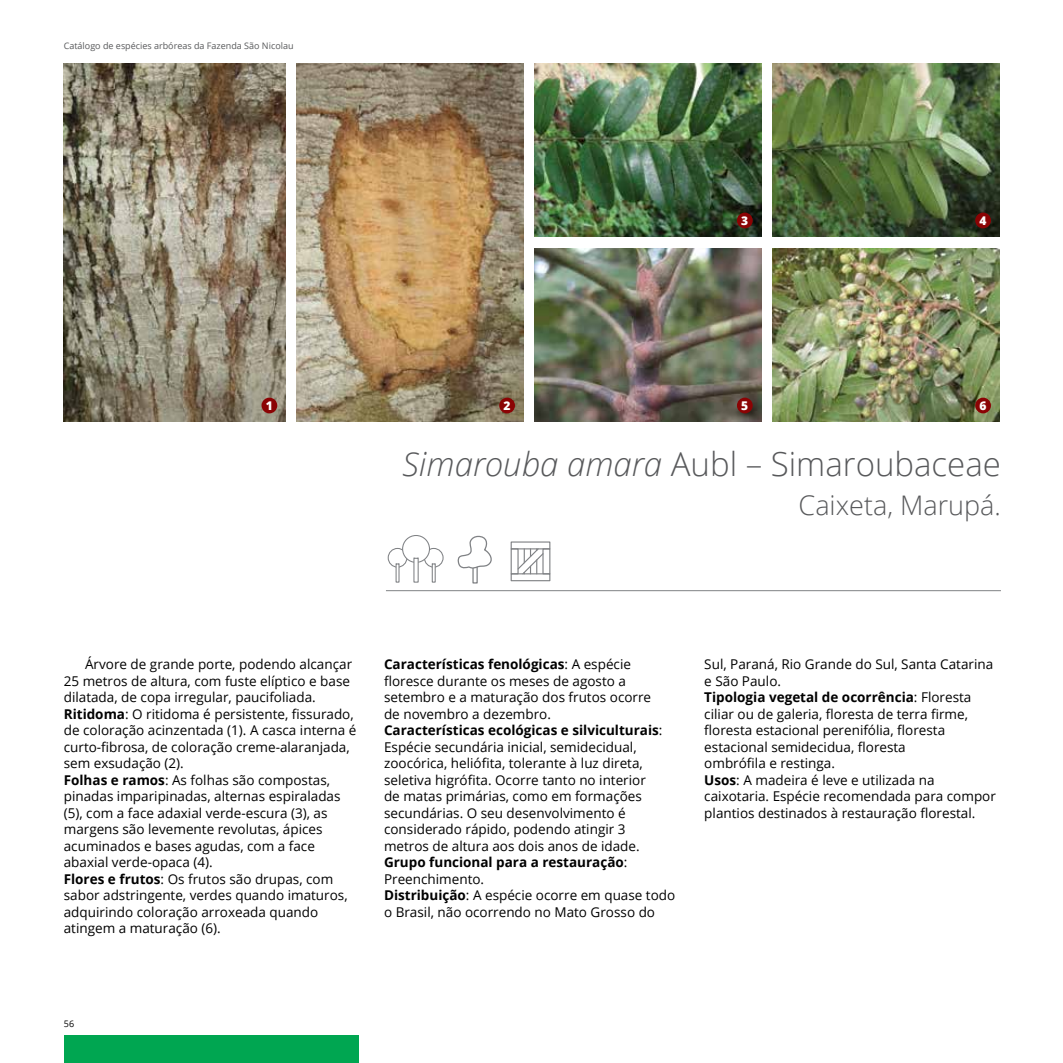
<style>
.page{position:relative;width:1063px;height:1063px;background:#fff}
.page>*{position:absolute;margin:0;border:0;box-sizing:border-box;transform-origin:0 0}
.t1{font:300 33px "Open Sans";color:#58595b}
.t2{font:300 27px "Open Sans";color:#58595b}
.t3{font:13.5px/16.5px "Open Sans";color:#000}
.t4{font:800 12px "Open Sans";color:#fff}
.t5{font:9px "Open Sans";color:#58595b}
.t6{font:9px "Open Sans";color:#000}
.s1{font-style:italic}
.s2{font-weight:700}
</style>
<div class="page">
<div style="left:64px;top:1035px;width:295px;height:28px;background:#00a651"></div>
<img style="left:64px;top:64px;width:222px;height:358px">
<img style="left:296px;top:64px;width:227px;height:358px">
<img style="left:534px;top:64px;width:227px;height:173px">
<img style="left:534px;top:249px;width:227px;height:173px">
<img style="left:772px;top:64px;width:227px;height:173px">
<img style="left:772px;top:249px;width:227px;height:173px">
<div style="left:975px;top:398px;width:16px;height:15px;background:#8b0304;border-radius:50%"></div>
<div style="left:737px;top:398px;width:16px;height:15px;background:#8b0304;border-radius:50%"></div>
<div style="left:737px;top:213px;width:16px;height:15px;background:#8b0304;border-radius:50%"></div>
<div style="left:499px;top:398px;width:16px;height:15px;background:#8b0304;border-radius:50%"></div>
<div style="left:262px;top:398px;width:15px;height:15px;background:#8b0304;border-radius:50%"></div>
<div style="left:975px;top:213px;width:16px;height:15px;background:#8b0304;border-radius:50%"></div>
<hr style="left:386px;top:590px;width:615px;height:1px;background:#808285">
<div style="left:511px;top:541px;width:39px;height:8px;border:1px solid #808285"></div>
<div style="left:511px;top:573px;width:39px;height:8px;border:1px solid #808285"></div>
<div style="left:542px;top:548px;width:8px;height:26px;border:1px solid #808285"></div>
<div style="left:511px;top:548px;width:8px;height:26px;border:1px solid #808285"></div>
<svg style="left:516px;top:547px;width:29px;height:28px"></svg>
<div style="left:388px;top:548px;width:19px;height:20px;border:1px solid #808285;border-radius:50%"></div>
<svg style="left:395px;top:563px;width:5px;height:20px"></svg>
<div style="left:424px;top:548px;width:20px;height:20px;border:1px solid #808285;border-radius:50%"></div>
<svg style="left:431px;top:563px;width:5px;height:20px"></svg>
<div style="left:403px;top:535px;width:26px;height:27px;background:#fff;border-radius:50%"></div>
<div style="left:402px;top:535px;width:28px;height:28px;border:1px solid #808285;border-radius:50%"></div>
<svg style="left:413px;top:557px;width:6px;height:26px"></svg>
<div style="left:472px;top:566px;width:6px;height:18px;border:1px solid #808285"></div>
<svg style="left:457px;top:535px;width:35px;height:34px"></svg>
<p class="t5" style="left:64px;top:40px;width:231px">Catálogo de espécies arbóreas da Fazenda São Nicolau</p>
<p class="t4" style="left:266px;top:396px;width:9px">1</p>
<p class="t4" style="left:504px;top:396px;width:9px">2</p>
<p class="t4" style="left:741px;top:211px;width:9px">3</p>
<p class="t4" style="left:980px;top:211px;width:9px">4</p>
<p class="t4" style="left:741px;top:396px;width:9px">5</p>
<p class="t4" style="left:980px;top:396px;width:9px">6</p>
<h1 class="t1" style="left:403px;top:442px;width:600px"><span class="s1">Simarouba amara</span> Aubl – Simaroubaceae</h1>
<h2 class="t2" style="left:799px;top:487px;width:204px">Caixeta, Marupá.</h2>
<p class="t3" style="left:64px;top:656px;width:294px;text-indent:21px">Árvore de grande porte, podendo alcançar 25 metros de altura, com fuste elíptico e base dilatada, de copa irregular, paucifoliada.<br><span class="s2">Ritidoma</span>: O ritidoma é persistente, fissurado, de coloração acinzentada (1). A casca interna é curto-fibrosa, de coloração creme-alaranjada, sem exsudação (2).<br><span class="s2">Folhas e ramos</span>: As folhas são compostas, pinadas imparipinadas, alternas espiraladas (5), com a face adaxial verde-escura (3), as margens são levemente revolutas, ápices acuminados e bases agudas, com a face abaxial verde-opaca (4).<br><span class="s2">Flores e frutos</span>: Os frutos são drupas, com sabor adstringente, verdes quando imaturos, adquirindo coloração arroxeada quando atingem a maturação (6).</p>
<p class="t3" style="left:384px;top:656px;width:293px"><span class="s2">Características fenológicas</span>: A espécie floresce durante os meses de agosto a setembro e a maturação dos frutos ocorre<br>de novembro a dezembro.<br><span class="s2">Características ecológicas e silviculturais</span>:<br>Espécie secundária inicial, semidecidual, zoocórica, heliófita, tolerante à luz direta, seletiva higrófita. Ocorre tanto no interior<br>de matas primárias, como em formações secundárias. O seu desenvolvimento é considerado rápido, podendo atingir 3<br>metros de altura aos dois anos de idade.<br><span class="s2">Grupo funcional para a restauração</span>:<br>Preenchimento.<br><span class="s2">Distribuição</span>: A espécie ocorre em quase todo o Brasil, não ocorrendo no Mato Grosso do</p>
<p class="t3" style="left:704px;top:656px;width:293px">Sul, Paraná, Rio Grande do Sul, Santa Catarina e São Paulo.<br><span class="s2">Tipologia vegetal de ocorrência</span>: Floresta ciliar ou de galeria, floresta de terra firme, floresta estacional perenifólia, floresta estacional semidecidua, floresta<br>ombrófila e restinga.<br><span class="s2">Usos</span>: A madeira é leve e utilizada na caixotaria. Espécie recomendada para compor plantios destinados à restauração florestal.</p>
<p class="t6" style="left:64px;top:1017px;width:12px">56</p>
</div>
